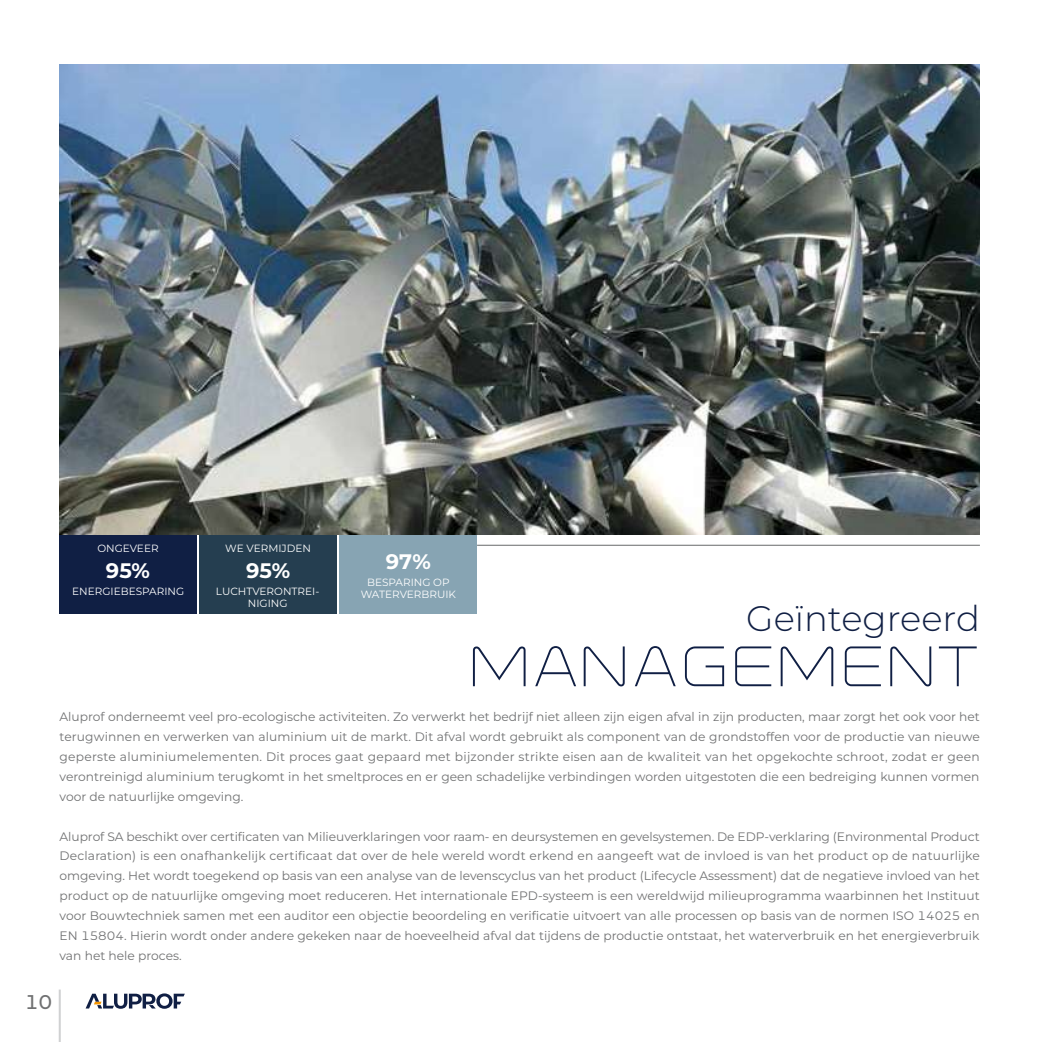
<style>
.page{position:relative;width:1042px;height:1042px;background:#fff}
.page>*{position:absolute;margin:0;border:0;box-sizing:border-box;transform-origin:0 0}
.t1{font:300 54.25px "Ronduit Capitals";color:#101f44}
.t2{font:300 35.35px "Aluprof Sans";color:#101f44}
.t3{font:700 21px "Aluprof Sans";color:#fff}
.t4{font:500 19.78px "Aluprof Sans";color:#707172}
.t5{font:12.25px/19.8px "Aluprof Sans";color:#707172;text-align:justify}
.t6{font:10.5px/12.2px "Aluprof Sans";color:#fff;text-align:center}
</style>
<div class="page">
<hr style="left:59px;top:989px;width:2px;height:53px;background:#d0d1d2">
<svg style="left:86px;top:993px;width:99px;height:16px"></svg>
<hr style="left:477px;top:545px;width:503px;height:1px;background:#707172">
<img style="left:60px;top:64px;width:920px;height:471px">
<div style="left:60px;top:535px;width:137px;height:78px;background:#101f44"></div>
<div style="left:199px;top:535px;width:138px;height:78px;background:#253e50"></div>
<div style="left:339px;top:535px;width:138px;height:78px;background:#87a4b3"></div>
<p class="t6" style="left:97px;top:541px;width:63px">ONGEVEER</p>
<p class="t6" style="left:225px;top:541px;width:87px">WE VERMIJDEN</p>
<h3 class="t3" style="left:386px;top:546px;width:46px">97%</h3>
<h3 class="t3" style="left:106px;top:555px;width:46px">95%</h3>
<h3 class="t3" style="left:246px;top:555px;width:46px">95%</h3>
<p class="t6" style="left:367px;top:576px;width:84px">BESPARING OP</p>
<p class="t6" style="left:72px;top:584px;width:113px">ENERGIEBESPARING</p>
<p class="t6" style="left:361px;top:588px;width:97px">WATERVERBRUIK</p>
<p class="t6" style="left:216px;top:584px;width:105px">LUCHTVERONTREI-<br>NIGING</p>
<h2 class="t2" style="left:746px;top:594px;width:235px">Geïntegreerd</h2>
<h1 class="t1" style="left:468px;top:633px;width:513px">MANAGEMENT</h1>
<p class="t5" style="left:60px;top:707px;width:922px">Aluprof onderneemt veel pro-ecologische activiteiten. Zo verwerkt het bedrijf niet alleen zijn eigen afval in zijn producten, maar zorgt het ook voor het terugwinnen en verwerken van aluminium uit de markt. Dit afval wordt gebruikt als component van de grondstoffen voor de productie van nieuwe geperste aluminiumelementen. Dit proces gaat gepaard met bijzonder strikte eisen aan de kwaliteit van het opgekochte schroot, zodat er geen verontreinigd aluminium terugkomt in het smeltproces en er geen schadelijke verbindingen worden uitgestoten die een bedreiging kunnen vormen voor de natuurlijke omgeving.</p>
<p class="t5" style="left:60px;top:826px;width:922px">Aluprof SA beschikt over certificaten van Milieuverklaringen voor raam- en deursystemen en gevelsystemen. De EDP-verklaring (Environmental Product Declaration) is een onafhankelijk certificaat dat over de hele wereld wordt erkend en aangeeft wat de invloed is van het product op de natuurlijke omgeving. Het wordt toegekend op basis van een analyse van de levenscyclus van het product (Lifecycle Assessment) dat de negatieve invloed van het product op de natuurlijke omgeving moet reduceren. Het internationale EPD-systeem is een wereldwijd milieuprogramma waarbinnen het Instituut voor Bouwtechniek samen met een auditor een objectie beoordeling en verificatie uitvoert van alle processen op basis van de normen ISO 14025 en EN 15804. Hierin wordt onder andere gekeken naar de hoeveelheid afval dat tijdens de productie ontstaat, het waterverbruik en het energieverbruik van het hele proces.</p>
<h3 class="t4" style="left:25px;top:988px;width:29px">10</h3>
</div>
